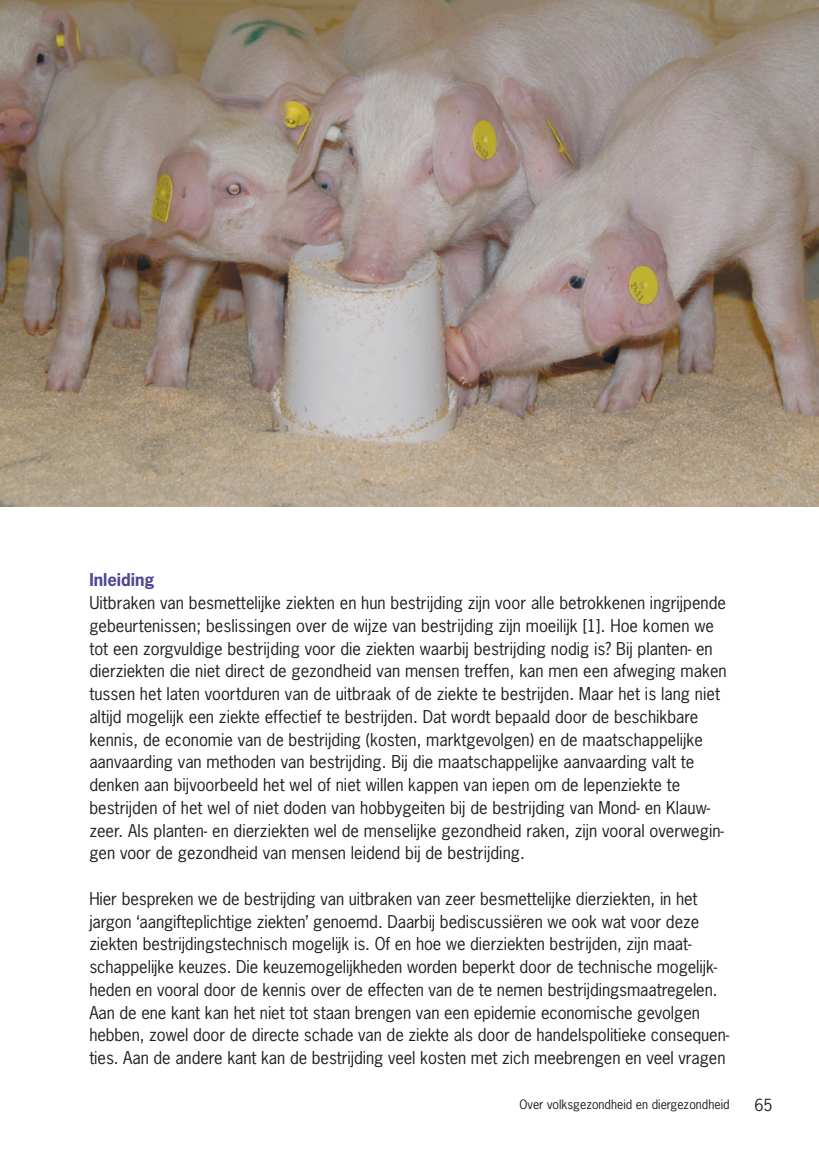
<style>
.page{position:relative;width:819px;height:1166px;background:#fff}
.page>*{position:absolute;margin:0;border:0;box-sizing:border-box;transform-origin:0 0}
.t1{font:16.62px/22.8px "News Gothic Std";color:#231f20}
.t2{font:700 16.62px "News Gothic Std";color:#4e4793}
.t3{font:15.75px "News Gothic Std";color:#231f20}
.t4{font:12.25px "News Gothic Std";color:#231f20}
</style>
<div class="page">
<img style="left:0;top:0;width:819px;height:506px">
<p class="t2" style="left:89px;top:569px;width:67px">Inleiding</p>
<p class="t1" style="left:89px;top:591px;width:639px">Uitbraken van besmettelijke ziekten en hun bestrijding zijn voor alle betrokkenen ingrijpende gebeurtenissen; beslissingen over de wijze van bestrijding zijn moeilijk [1]. Hoe komen we tot een zorgvuldige bestrijding voor die ziekten waarbij bestrijding nodig is? Bij planten- en dierziekten die niet direct de gezondheid van mensen treffen, kan men een afweging maken tussen het laten voortduren van de uitbraak of de ziekte te bestrijden. Maar het is lang niet altijd mogelijk een ziekte effectief te bestrijden. Dat wordt bepaald door de beschikbare kennis, de economie van de bestrijding (kosten, marktgevolgen) en de maatschappelijke aanvaarding van methoden van bestrijding. Bij die maatschappelijke aanvaarding valt te denken aan bijvoorbeeld het wel of niet willen kappen van iepen om de Iepenziekte te bestrijden of het wel of niet doden van hobbygeiten bij de bestrijding van Mond- en Klauw&shy;zeer. Als planten- en dierziekten wel de menselijke gezondheid raken, zijn vooral overwegin&shy;gen voor de gezondheid van mensen leidend bij de bestrijding.</p>
<p class="t1" style="left:89px;top:887px;width:641px">Hier bespreken we de bestrijding van uitbraken van zeer besmettelijke dierziekten, in het jargon ‘aangifteplichtige ziekten’ genoemd. Daarbij bediscussiëren we ook wat voor deze ziekten bestrijdingstechnisch mogelijk is. Of en hoe we dierziekten bestrijden, zijn maat&shy;schappelijke keuzes. Die keuzemogelijkheden worden beperkt door de technische mogelijk&shy;heden en vooral door de kennis over de effecten van de te nemen bestrijdingsmaatregelen.<br>Aan de ene kant kan het niet tot staan brengen van een epidemie economische gevolgen hebben, zowel door de directe schade van de ziekte als door de handelspolitieke consequen&shy;ties. Aan de andere kant kan de bestrijding veel kosten met zich meebrengen en veel vragen</p>
<p class="t4" style="left:519px;top:1096px;width:211px">Over volksgezondheid en diergezondheid</p>
<p class="t3" style="left:754px;top:1095px;width:20px">65</p>
</div>
